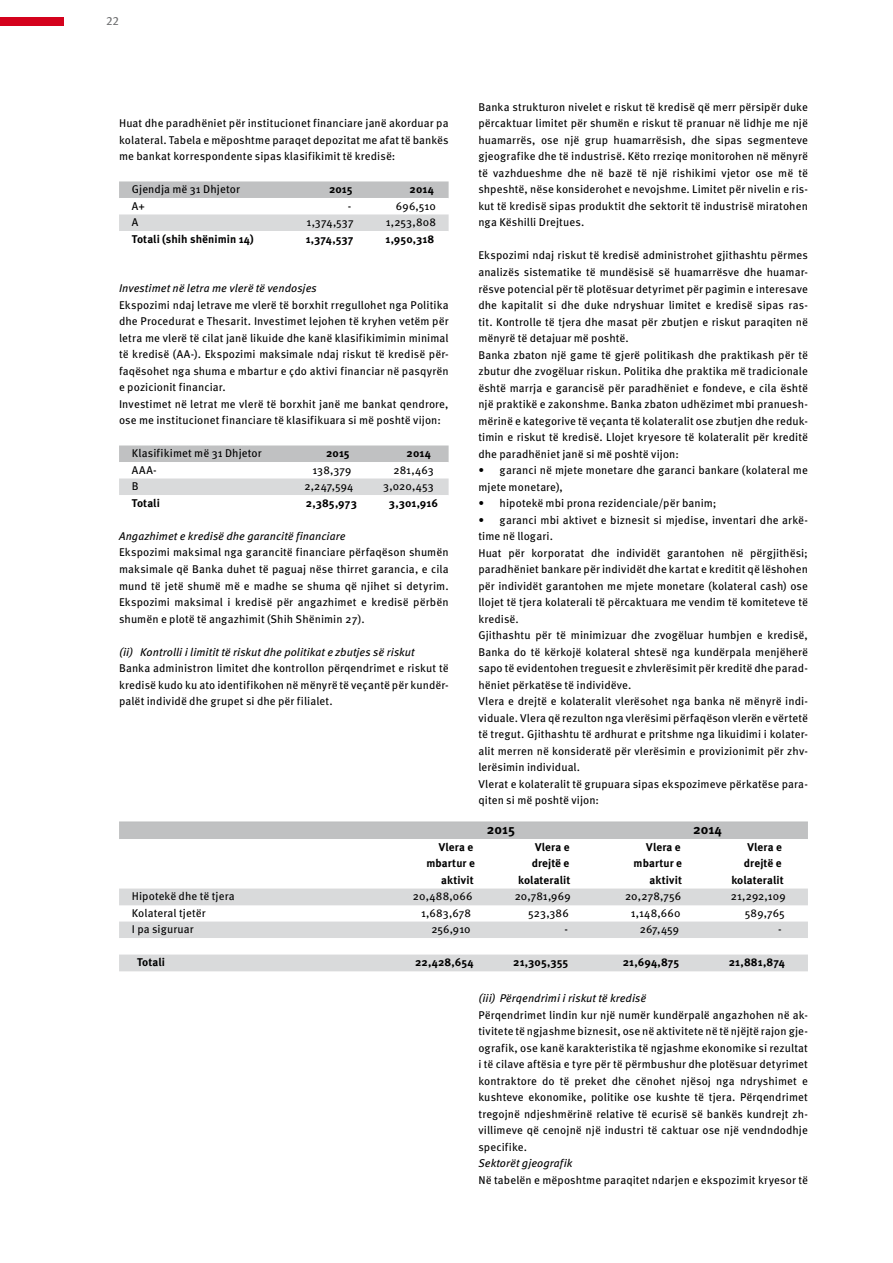
<style>
.page{position:relative;width:893px;height:1263px;background:#fff}
.page>*{position:absolute;margin:0;border:0;box-sizing:border-box;transform-origin:0 0}
.t1{font:700 13.5px "Meta Pro";letter-spacing:.005em;color:#000}
.t2{font:12px "Meta Pro";color:#707172}
.t3{font:11.25px/16.5px "Meta Pro";letter-spacing:.01em;color:#000;text-align:justify}
.t4{font:700 11.25px "Meta Pro";letter-spacing:.01em;color:#000}
.t5{font:italic 11.25px "Meta Pro";letter-spacing:.005em;color:#000}
</style>
<div class="page">
<div style="left:119px;top:181px;width:330px;height:17px;background:#c0c1c2"></div>
<div style="left:119px;top:214px;width:330px;height:17px;background:#d9dadb"></div>
<div style="left:119px;top:445px;width:330px;height:17px;background:#c0c1c2"></div>
<div style="left:119px;top:478px;width:330px;height:17px;background:#d9dadb"></div>
<div style="left:119px;top:822px;width:689px;height:17px;background:#c0c1c2"></div>
<div style="left:119px;top:888px;width:689px;height:17px;background:#d9dadb"></div>
<div style="left:119px;top:921px;width:689px;height:17px;background:#d9dadb"></div>
<div style="left:119px;top:954px;width:689px;height:17px;background:#d9dadb"></div>
<div style="left:0;top:17px;width:64px;height:9px;background:#d4021d"></div>
<p class="t2" style="left:106px;top:14px;width:14px">22</p>
<p class="t3" style="left:119px;top:116px;width:331px">Huat dhe paradhëniet për institucionet financiare janë akorduar pa kolateral. Tabela e mëposhtme paraqet depozitat me afat të bankës me bankat korrespondente sipas klasifikimit të kredisë:</p>
<p class="t3" style="left:132px;top:182px;width:110px">Gjendja më 31 Dhjetor</p>
<p class="t4" style="left:329px;top:182px;width:25px">2015</p>
<p class="t4" style="left:410px;top:182px;width:26px">2014</p>
<p class="t3" style="left:132px;top:198px;width:15px">A+</p>
<p class="t3" style="left:348px;top:198px;width:5px">-</p>
<p class="t3" style="left:396px;top:198px;width:41px">696,510</p>
<p class="t3" style="left:132px;top:215px;width:8px">A</p>
<p class="t3" style="left:307px;top:215px;width:49px">1,374,537</p>
<p class="t3" style="left:386px;top:215px;width:52px">1,253,808</p>
<p class="t4" style="left:132px;top:232px;width:123px">Totali (shih shënimin 14)</p>
<p class="t4" style="left:306px;top:232px;width:49px">1,374,537</p>
<p class="t4" style="left:386px;top:232px;width:50px">1,950,318</p>
<p class="t5" style="left:119px;top:281px;width:199px">Investimet në letra me vlerë të vendosjes</p>
<p class="t3" style="left:119px;top:297px;width:331px;text-align:left">Ekspozimi ndaj letrave me vlerë të borxhit rregullohet nga Politika dhe Procedurat e Thesarit. Investimet lejohen të kryhen vetëm për letra me vlerë të cilat janë likuide dhe kanë klasifikimimin minimal të kredisë (AA-). Ekspozimi maksimale ndaj riskut të kredisë për&shy;faqësohet nga shuma e mbartur e çdo aktivi financiar në pasqyrën e pozicionit financiar.<br>Investimet në letrat me vlerë të borxhit janë me bankat qendrore, ose me institucionet financiare të klasifikuara si më poshtë vijon:</p>
<p class="t3" style="left:132px;top:446px;width:131px">Klasifikimet më 31 Dhjetor</p>
<p class="t4" style="left:326px;top:446px;width:25px">2015</p>
<p class="t4" style="left:407px;top:446px;width:26px">2014</p>
<p class="t3" style="left:132px;top:462px;width:26px">AAA-</p>
<p class="t3" style="left:313px;top:462px;width:40px">138,379</p>
<p class="t3" style="left:393px;top:462px;width:42px">281,463</p>
<p class="t3" style="left:132px;top:479px;width:8px">B</p>
<p class="t3" style="left:304px;top:479px;width:51px">2,247,594</p>
<p class="t3" style="left:383px;top:479px;width:52px">3,020,453</p>
<p class="t4" style="left:132px;top:496px;width:30px">Totali</p>
<p class="t4" style="left:306px;top:496px;width:52px">2,385,973</p>
<p class="t4" style="left:389px;top:496px;width:50px">3,301,916</p>
<p class="t5" style="left:119px;top:529px;width:228px">Angazhimet e kredisë dhe garancitë financiare</p>
<p class="t3" style="left:119px;top:545px;width:331px">Ekspozimi maksimal nga garancitë financiare përfaqëson shumën maksimale që Banka duhet të paguaj nëse thirret garancia, e cila mund të jetë shumë më e madhe se shuma që njihet si detyrim.<br>Ekspozimi maksimal i kredisë për angazhimet e kredisë përbën shumën e plotë të angazhimit (Shih Shënimin 27).</p>
<p class="t5" style="left:119px;top:644px;width:297px">(ii) Kontrolli i limitit të riskut dhe politikat e zbutjes së riskut</p>
<p class="t3" style="left:119px;top:660px;width:331px">Banka administron limitet dhe kontrollon përqendrimet e riskut të kredisë kudo ku ato identifikohen në mënyrë të veçantë për kundër&shy;palët individë dhe grupet si dhe për filialet.</p>
<p class="t3" style="left:478px;top:99px;width:331px">Banka strukturon nivelet e riskut të kredisë që merr përsipër duke përcaktuar limitet për shumën e riskut të pranuar në lidhje me një huamarrës, ose një grup huamarrësish, dhe sipas segmenteve gjeografike dhe të industrisë. Këto rreziqe monitorohen në mënyrë të vazhdueshme dhe në bazë të një rishikimi vjetor ose më të shpeshtë, nëse konsiderohet e nevojshme. Limitet për nivelin e ris&shy;kut të kredisë sipas produktit dhe sektorit të industrisë miratohen nga Këshilli Drejtues.</p>
<p class="t3" style="left:478px;top:248px;width:331px;text-align:left">Ekspozimi ndaj riskut të kredisë administrohet gjithashtu përmes analizës sistematike të mundësisë së huamarrësve dhe huamar&shy;rësve potencial për të plotësuar detyrimet për pagimin e interesave dhe kapitalit si dhe duke ndryshuar limitet e kredisë sipas ras&shy;tit. Kontrolle të tjera dhe masat për zbutjen e riskut paraqiten në mënyrë të detajuar më poshtë.<br>Banka zbaton një game të gjerë politikash dhe praktikash për të zbutur dhe zvogëluar riskun. Politika dhe praktika më tradicionale është marrja e garancisë për paradhëniet e fondeve, e cila është një praktikë e zakonshme. Banka zbaton udhëzimet mbi pranuesh&shy;mërinë e kategorive të veçanta të kolateralit ose zbutjen dhe reduk&shy;timin e riskut të kredisë. Llojet kryesore të kolateralit për kreditë dhe paradhëniet janë si më poshtë vijon:</p>
<p class="t3" style="left:478px;top:462px;width:331px">• garanci në mjete monetare dhe garanci bankare (kolateral me mjete monetare),</p>
<p class="t3" style="left:478px;top:495px;width:240px">• hipotekë mbi prona rezidenciale/për banim;</p>
<p class="t3" style="left:478px;top:512px;width:331px;text-align:left">• garanci mbi aktivet e biznesit si mjedise, inventari dhe arkë&shy;time në llogari.<br>Huat për korporatat dhe individët garantohen në përgjithësi; paradhëniet bankare për individët dhe kartat e kreditit që lëshohen për individët garantohen me mjete monetare (kolateral cash) ose llojet të tjera kolaterali të përcaktuara me vendim të komiteteve të kredisë.<br>Gjithashtu për të minimizuar dhe zvogëluar humbjen e kredisë, Banka do të kërkojë kolateral shtesë nga kundërpala menjëherë sapo të evidentohen treguesit e zhvlerësimit për kreditë dhe parad&shy;hëniet përkatëse të individëve.<br>Vlera e drejtë e kolateralit vlerësohet nga banka në mënyrë indi&shy;viduale. Vlera që rezulton nga vlerësimi përfaqëson vlerën e vërtetë të tregut. Gjithashtu të ardhurat e pritshme nga likuidimi i kolater&shy;alit merren në konsideratë për vlerësimin e provizionimit për zhv&shy;lerësimin individual.<br>Vlerat e kolateralit të grupuara sipas ekspozimeve përkatëse para&shy;qiten si më poshtë vijon:</p>
<p class="t1" style="left:487px;top:821px;width:30px">2015</p>
<p class="t1" style="left:693px;top:821px;width:30px">2014</p>
<p class="t4" style="left:439px;top:840px;width:36px">Vlera e</p>
<p class="t4" style="left:535px;top:840px;width:36px">Vlera e</p>
<p class="t4" style="left:646px;top:840px;width:36px">Vlera e</p>
<p class="t4" style="left:747px;top:840px;width:36px">Vlera e</p>
<p class="t4" style="left:426px;top:856px;width:50px">mbartur e</p>
<p class="t4" style="left:532px;top:856px;width:39px">drejtë e</p>
<p class="t4" style="left:634px;top:856px;width:50px">mbartur e</p>
<p class="t4" style="left:744px;top:856px;width:39px">drejtë e</p>
<p class="t4" style="left:441px;top:873px;width:34px">aktivit</p>
<p class="t4" style="left:518px;top:873px;width:54px">kolateralit</p>
<p class="t4" style="left:650px;top:873px;width:34px">aktivit</p>
<p class="t4" style="left:731px;top:873px;width:54px">kolateralit</p>
<p class="t3" style="left:132px;top:889px;width:104px">Hipotekë dhe të tjera</p>
<p class="t3" style="left:413px;top:889px;width:61px">20,488,066</p>
<p class="t3" style="left:515px;top:889px;width:58px">20,781,969</p>
<p class="t3" style="left:625px;top:889px;width:58px">20,278,756</p>
<p class="t3" style="left:731px;top:889px;width:56px">21,292,109</p>
<p class="t3" style="left:132px;top:905px;width:75px">Kolateral tjetër</p>
<p class="t3" style="left:421px;top:905px;width:52px">1,683,678</p>
<p class="t3" style="left:528px;top:905px;width:42px">523,386</p>
<p class="t3" style="left:631px;top:905px;width:51px">1,148,660</p>
<p class="t3" style="left:745px;top:905px;width:42px">589,765</p>
<p class="t3" style="left:132px;top:922px;width:64px">I pa siguruar</p>
<p class="t3" style="left:431px;top:922px;width:41px">256,910</p>
<p class="t3" style="left:565px;top:922px;width:5px">-</p>
<p class="t3" style="left:640px;top:922px;width:41px">267,459</p>
<p class="t3" style="left:778px;top:922px;width:5px">-</p>
<p class="t4" style="left:137px;top:955px;width:30px">Totali</p>
<p class="t4" style="left:415px;top:955px;width:60px">22,428,654</p>
<p class="t4" style="left:513px;top:955px;width:57px">21,305,355</p>
<p class="t4" style="left:623px;top:955px;width:58px">21,694,875</p>
<p class="t4" style="left:729px;top:955px;width:57px">21,881,874</p>
<p class="t5" style="left:478px;top:991px;width:169px">(iii) Përqendrimi i riskut të kredisë</p>
<p class="t3" style="left:478px;top:1007px;width:331px">Përqendrimet lindin kur një numër kundërpalë angazhohen në ak&shy;tivitete të ngjashme biznesit, ose në aktivitete në të njëjtë rajon gje&shy;ografik, ose kanë karakteristika të ngjashme ekonomike si rezultat i të cilave aftësia e tyre për të përmbushur dhe plotësuar detyrimet kontraktore do të preket dhe cënohet njësoj nga ndryshimet e kushteve ekonomike, politike ose kushte të tjera. Përqendrimet tregojnë ndjeshmërinë relative të ecurisë së bankës kundrejt zh&shy;villimeve që cenojnë një industri të caktuar ose një vendndodhje specifike.</p>
<p class="t5" style="left:478px;top:1156px;width:95px">Sektorët gjeografik</p>
<p class="t3" style="left:478px;top:1172px;width:331px">Në tabelën e mëposhtme paraqitet ndarjen e ekspozimit kryesor të</p>
</div>
